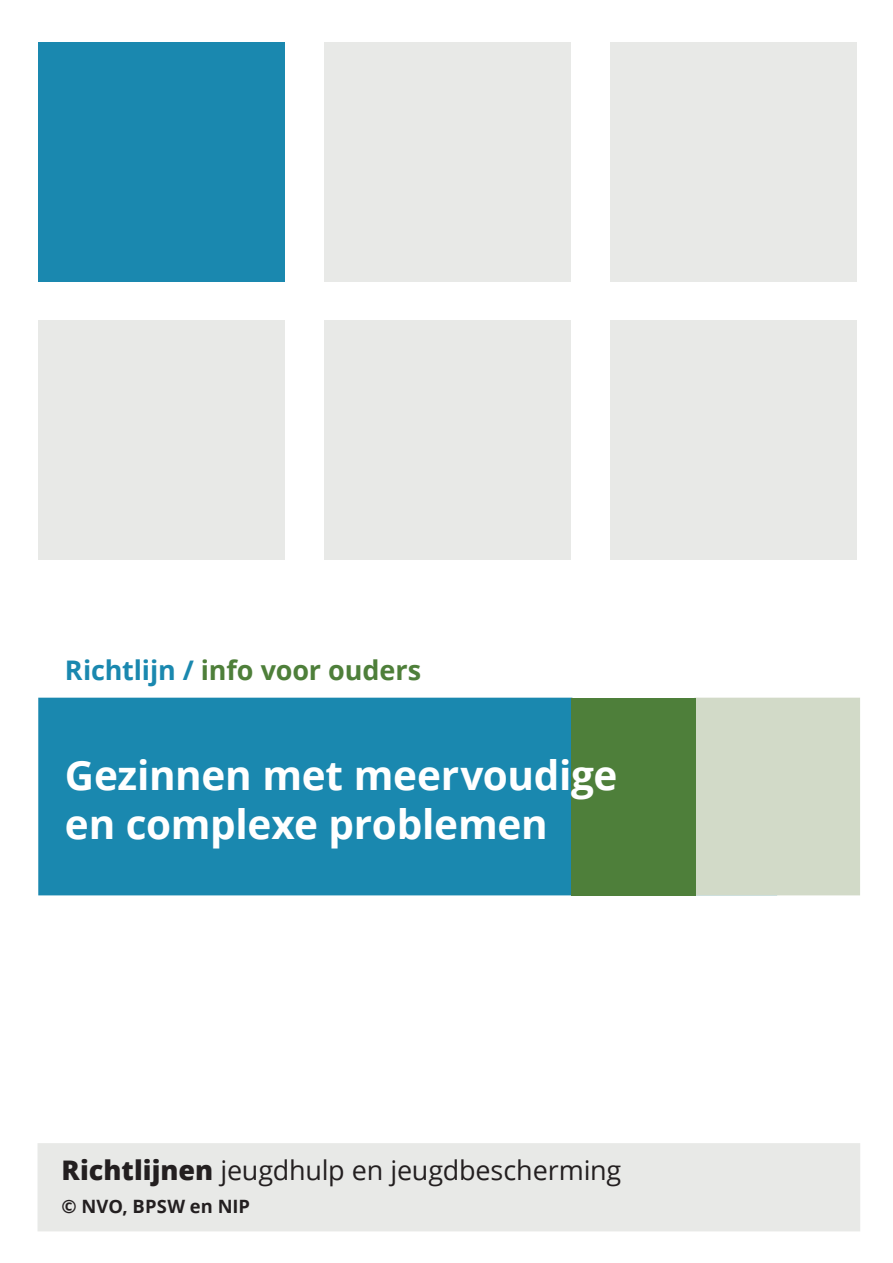
<style>
.page{position:relative;width:893px;height:1263px;background:#fff}
.page>*{position:absolute;margin:0;border:0;box-sizing:border-box;transform-origin:0 0}
.t1{font:700 40.5px/48.6px "Open Sans";letter-spacing:-.005em;color:#fff}
.t2{font:27px "Open Sans";letter-spacing:-.01em;color:#231f20}
.t3{font:700 27px "Open Sans";letter-spacing:-.005em;color:#4e7f3a}
.t4{font:700 18.3px "Open Sans";color:#231f20}
.s1{color:#1a88af}
.s2{font-weight:800}
</style>
<div class="page">
<div style="left:38px;top:1143px;width:822px;height:88px;background:#e8e9e7"></div>
<div style="left:38px;top:698px;width:533px;height:197px;background:#1a88af"></div>
<div style="left:695px;top:698px;width:165px;height:197px;background:#d2dac8"></div>
<div style="left:571px;top:698px;width:124px;height:197px;background:#4e7f3a"></div>
<div style="left:38px;top:43px;width:246px;height:239px;background:#1a88af"></div>
<div style="left:324px;top:43px;width:247px;height:239px;background:#e8e9e7"></div>
<div style="left:610px;top:43px;width:247px;height:239px;background:#e8e9e7"></div>
<div style="left:38px;top:321px;width:246px;height:239px;background:#e8e9e7"></div>
<div style="left:324px;top:321px;width:247px;height:239px;background:#e8e9e7"></div>
<div style="left:610px;top:321px;width:247px;height:239px;background:#e8e9e7"></div>
<p class="t3" style="left:65px;top:651px;width:358px"><span class="s1">Richtlijn /</span> info voor ouders</p>
<p class="t1" style="left:65px;top:750px;width:554px">Gezinnen met meervoudige en complexe problemen</p>
<p class="t2" style="left:61px;top:1152px;width:561px"><span class="s2">Richtlijnen</span> jeugdhulp en jeugdbescherming</p>
<p class="t4" style="left:61px;top:1193px;width:190px">© NVO, BPSW en NIP</p>
</div>
